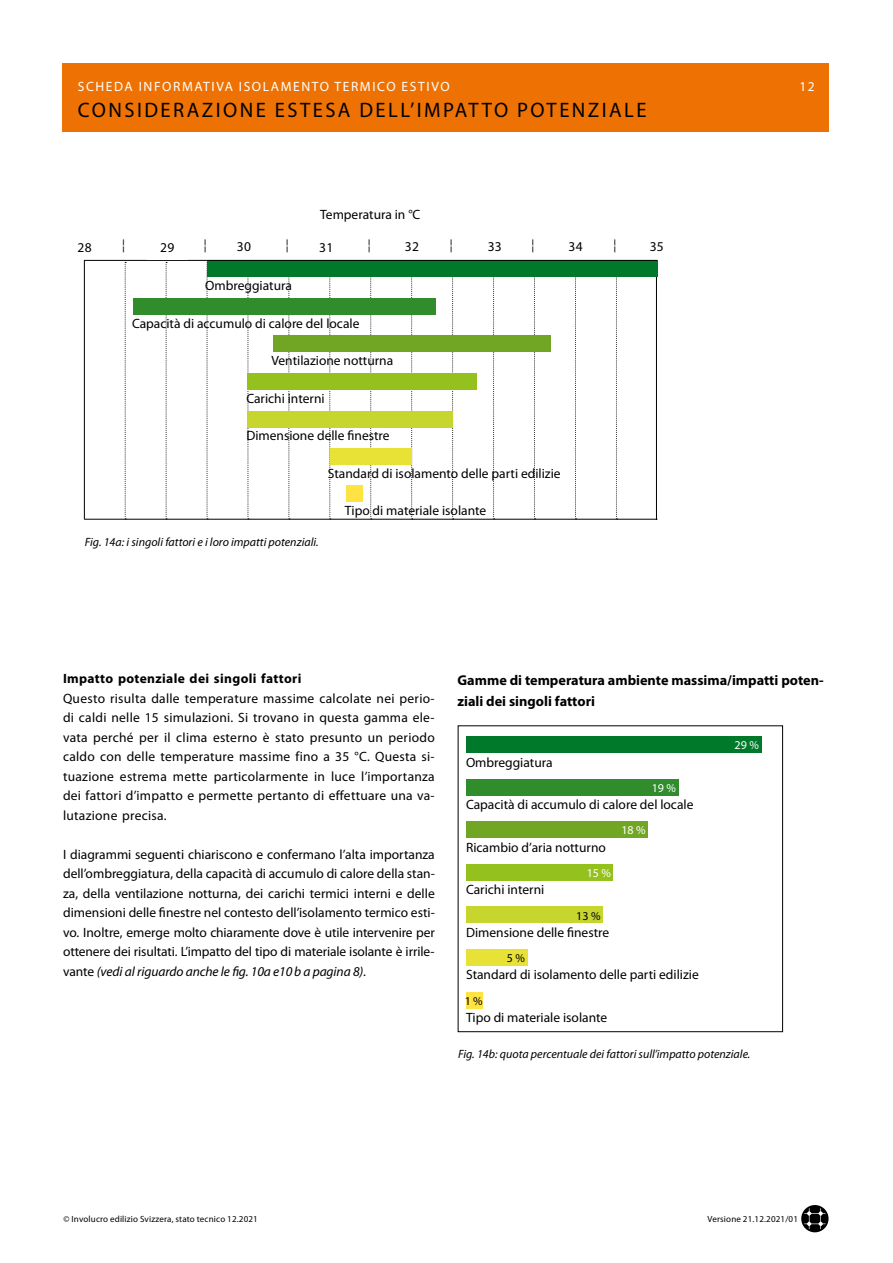
<style>
.page{position:relative;width:893px;height:1263px;background:#fff}
.page>*{position:absolute;margin:0;border:0;box-sizing:border-box;transform-origin:0 0}
.t1{font:21px "Myriad Pro";letter-spacing:.12em;color:#000}
.t2{font:700 14.25px/21px "Myriad Pro";color:#000}
.t3{font:13.5px/19.5px "Myriad Pro";color:#000;text-align:justify}
.t4{font:13.5px "Myriad Pro";letter-spacing:.12em;color:#fff}
.t5{font:700 13.5px "Myriad Pro";letter-spacing:.025em;color:#000}
.t6{font:italic 12px "Myriad Pro";color:#000}
.t7{font:12px "Myriad Pro";color:#fff}
.t8{font:12px "Myriad Pro";color:#000}
.t9{font:9px "Myriad Pro";letter-spacing:.02em;color:#000}
.s1{font-style:italic}
</style>
<div class="page">
<div style="left:62px;top:64px;width:767px;height:68px;background:#ee7203"></div>
<div style="left:801px;top:1205px;width:27px;height:27px;background:#000;border-radius:50%"></div>
<svg style="left:804px;top:1208px;width:22px;height:21px"></svg>
<div style="left:458px;top:726px;width:325px;height:306px;border:1px solid #000"></div>
<div style="left:466px;top:737px;width:295px;height:16px;background:#00792b"></div>
<div style="left:466px;top:779px;width:212px;height:16px;background:#318c2c"></div>
<div style="left:466px;top:822px;width:182px;height:16px;background:#70a624"></div>
<div style="left:466px;top:864px;width:147px;height:17px;background:#95c11f"></div>
<div style="left:466px;top:907px;width:137px;height:16px;background:#c7d52f"></div>
<div style="left:466px;top:949px;width:61px;height:17px;background:#e8e237"></div>
<div style="left:466px;top:992px;width:16px;height:16px;background:#ffe343"></div>
<hr style="left:656px;top:261px;width:1px;height:259px;background:#000">
<svg style="left:616px;top:277px;width:1px;height:242px"></svg>
<svg style="left:534px;top:277px;width:1px;height:242px"></svg>
<svg style="left:452px;top:277px;width:2px;height:242px"></svg>
<svg style="left:411px;top:277px;width:2px;height:242px"></svg>
<svg style="left:370px;top:277px;width:2px;height:242px"></svg>
<svg style="left:289px;top:277px;width:1px;height:242px"></svg>
<svg style="left:330px;top:277px;width:1px;height:242px"></svg>
<svg style="left:248px;top:277px;width:1px;height:242px"></svg>
<svg style="left:207px;top:277px;width:1px;height:242px"></svg>
<svg style="left:166px;top:262px;width:1px;height:257px"></svg>
<svg style="left:125px;top:262px;width:1px;height:257px"></svg>
<svg style="left:575px;top:277px;width:1px;height:242px"></svg>
<svg style="left:493px;top:277px;width:2px;height:242px"></svg>
<hr style="left:84px;top:519px;width:573px;height:1px;background:#000">
<hr style="left:84px;top:260px;width:1px;height:259px;background:#000">
<div style="left:207px;top:260px;width:450px;height:17px;background:#00792b"></div>
<div style="left:247px;top:373px;width:230px;height:17px;background:#95c11f"></div>
<div style="left:273px;top:336px;width:278px;height:16px;background:#70a624"></div>
<div style="left:134px;top:298px;width:302px;height:16px;background:#318c2c"></div>
<div style="left:247px;top:411px;width:206px;height:16px;background:#c7d52f"></div>
<div style="left:330px;top:448px;width:82px;height:17px;background:#e8e237"></div>
<div style="left:346px;top:485px;width:16px;height:16px;background:#ffe343"></div>
<hr style="left:84px;top:260px;width:573px;height:1px;background:#000">
<p class="t4" style="left:78px;top:79px;width:374px">SCHEDA INFORMATIVA ISOLAMENTO TERMICO ESTIVO</p>
<p class="t4" style="left:799px;top:79px;width:17px">12</p>
<h1 class="t1" style="left:78px;top:98px;width:570px">CONSIDERAZIONE ESTESA DELL’IMPATTO POTENZIALE</h1>
<p class="t3" style="left:320px;top:205px;width:102px">Temperatura in °C</p>
<p class="t3" style="left:93px;top:239px;width:15px;rotate:90deg">28</p>
<p class="t3" style="left:134px;top:239px;width:15px;rotate:90deg">––</p>
<p class="t3" style="left:175px;top:239px;width:15px;rotate:90deg">29</p>
<p class="t3" style="left:216px;top:239px;width:15px;rotate:90deg">––</p>
<p class="t3" style="left:257px;top:239px;width:15px;rotate:90deg">30</p>
<p class="t3" style="left:298px;top:239px;width:15px;rotate:90deg">––</p>
<p class="t3" style="left:339px;top:239px;width:15px;rotate:90deg">31</p>
<p class="t3" style="left:380px;top:239px;width:15px;rotate:90deg">––</p>
<p class="t3" style="left:421px;top:239px;width:15px;rotate:90deg">32</p>
<p class="t3" style="left:462px;top:239px;width:15px;rotate:90deg">––</p>
<p class="t3" style="left:503px;top:239px;width:15px;rotate:90deg">33</p>
<p class="t3" style="left:544px;top:239px;width:15px;rotate:90deg">––</p>
<p class="t3" style="left:584px;top:239px;width:15px;rotate:90deg">34</p>
<p class="t3" style="left:625px;top:239px;width:15px;rotate:90deg">––</p>
<p class="t3" style="left:666px;top:239px;width:15px;rotate:90deg">35</p>
<p class="t3" style="left:78px;top:238px;width:16px">28</p>
<p class="t3" style="left:160px;top:238px;width:16px">29</p>
<p class="t3" style="left:237px;top:237px;width:16px">30</p>
<p class="t3" style="left:319px;top:238px;width:16px">31</p>
<p class="t3" style="left:405px;top:237px;width:16px">32</p>
<p class="t3" style="left:488px;top:237px;width:16px">33</p>
<p class="t3" style="left:568px;top:237px;width:16px">34</p>
<p class="t3" style="left:650px;top:237px;width:16px">35</p>
<p class="t3" style="left:205px;top:276px;width:88px">Ombreggiatura</p>
<p class="t3" style="left:132px;top:314px;width:229px">Capacità di accumulo di calore del locale</p>
<p class="t3" style="left:271px;top:351px;width:123px">Ventilazione notturna</p>
<p class="t3" style="left:246px;top:389px;width:80px">Carichi interni</p>
<p class="t3" style="left:246px;top:426px;width:145px">Dimensione delle finestre</p>
<p class="t3" style="left:328px;top:464px;width:234px">Standard di isolamento delle parti edilizie</p>
<p class="t3" style="left:345px;top:501px;width:143px">Tipo di materiale isolante</p>
<p class="t6" style="left:85px;top:536px;width:235px">Fig. 14a: i singoli fattori e i loro impatti potenziali.</p>
<p class="t5" style="left:63px;top:671px;width:240px">Impatto potenziale dei singoli fattori</p>
<p class="t3" style="left:63px;top:688px;width:373px">Questo risulta dalle temperature massime calcolate nei perio&shy;di caldi nelle 15 simulazioni. Si trovano in questa gamma ele&shy;vata perché per il clima esterno è stato presunto un periodo caldo con delle temperature massime fino a 35 °C. Questa si&shy;tuazione estrema mette particolarmente in luce l’importanza dei fattori d’impatto e permette pertanto di effettuare una va&shy;lutazione precisa.</p>
<p class="t3" style="left:63px;top:844px;width:373px">I diagrammi seguenti chiariscono e confermano l’alta importanza dell’ombreggiatura, della capacità di accumulo di calore della stan&shy;za, della ventilazione notturna, dei carichi termici interni e delle dimensioni delle finestre nel contesto dell’isolamento termico esti&shy;vo. Inoltre, emerge molto chiaramente dove è utile intervenire per ottenere dei risultati. L’impatto del tipo di materiale isolante è irrile&shy;vante <span class="s1">(vedi al riguardo anche le fig. 10a e10b a pagina 8)</span>.</p>
<p class="t2" style="left:457px;top:669px;width:368px">Gamme di temperatura ambiente massima/impatti poten&shy;ziali dei singoli fattori</p>
<p class="t3" style="left:466px;top:753px;width:88px">Ombreggiatura</p>
<p class="t3" style="left:466px;top:795px;width:229px">Capacità di accumulo di calore del locale</p>
<p class="t3" style="left:466px;top:838px;width:141px">Ricambio d’aria notturno</p>
<p class="t3" style="left:466px;top:880px;width:80px">Carichi interni</p>
<p class="t3" style="left:466px;top:923px;width:145px">Dimensione delle finestre</p>
<p class="t3" style="left:466px;top:965px;width:234px">Standard di isolamento delle parti edilizie</p>
<p class="t3" style="left:466px;top:1008px;width:143px">Tipo di materiale isolante</p>
<p class="t7" style="left:652px;top:781px;width:26px">19 %</p>
<p class="t7" style="left:621px;top:824px;width:26px">18 %</p>
<p class="t7" style="left:587px;top:866px;width:26px">15 %</p>
<p class="t8" style="left:576px;top:909px;width:26px">13 %</p>
<p class="t8" style="left:507px;top:951px;width:20px">5 %</p>
<p class="t8" style="left:465px;top:994px;width:19px">1 %</p>
<p class="t7" style="left:735px;top:739px;width:26px">29 %</p>
<p class="t6" style="left:458px;top:1047px;width:294px">Fig. 14b: quota percentuale dei fattori sull’impatto potenziale.</p>
<p class="t9" style="left:64px;top:1213px;width:196px">© Involucro edilizio Svizzera, stato tecnico 12.2021</p>
<p class="t9" style="left:707px;top:1213px;width:92px">Versione 21.12.2021/01</p>
</div>
